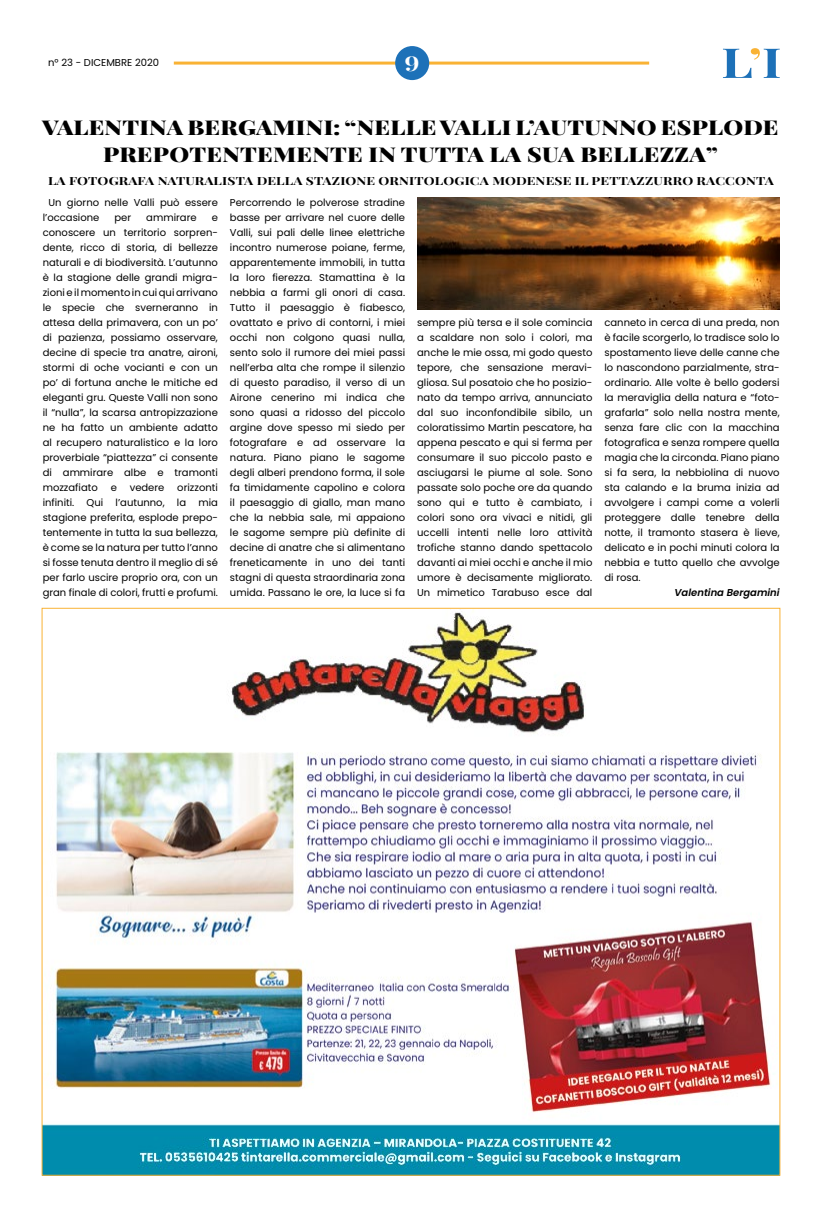
<style>
.page{position:relative;width:823px;height:1219px;background:#fff}
.page>*{position:absolute;margin:0;border:0;box-sizing:border-box;transform-origin:0 0}
.ph-titolo_1piano{font:900 20px/27px "Playfair Display SC";letter-spacing:.01em;color:#000;text-align:center;scale:1.2 1}
.t1{font:700 20px "Playfair Display SC";color:#fff;scale:1.25 1}
.ph-sottotitolo{font:700 11px "Playfair Display SC";letter-spacing:.01em;color:#000;scale:1.25 1}
.ph-testo_articolo{font:10px/15px "Poppins";color:#000;text-align:justify}
.ph-testo_articolo-2{font:italic 600 10px "Poppins";color:#000}
</style>
<div class="page">
<hr style="left:174px;top:62px;width:474px;height:3px;background:#f9b234">
<div style="left:395px;top:46px;width:34px;height:34px;background:#1d71b8;border-radius:50%"></div>
<svg style="left:723px;top:48px;width:56px;height:30px"></svg>
<img style="left:44px;top:610px;width:734px;height:564px">
<img style="left:417px;top:197px;width:362px;height:112px">
<p class="ph-testo_articolo" style="left:48px;top:55px;width:112px">n° 23 - DICEMBRE 2020</p>
<h1 class="t1" style="left:404px;top:51px;width:14px">9</h1>
<p class="ph-titolo_1piano" style="left:42px;top:114px;width:614px">VALENTINA BERGAMINI: “NELLE VALLI L’AUTUNNO ESPLODE<br>PREPOTENTEMENTE IN TUTTA LA SUA BELLEZZA”</p>
<p class="ph-sottotitolo" style="left:48px;top:174px;width:582px">LA FOTOGRAFA NATURALISTA DELLA STAZIONE ORNITOLOGICA MODENESE IL PETTAZZURRO RACCONTA</p>
<p class="ph-testo_articolo" style="left:43px;top:195px;width:177px;text-indent:6px">Un giorno nelle Valli può essere l’occasione</p>
<p class="ph-testo_articolo" style="left:230px;top:195px;width:177px">Percorrendo le polverose stradine basse per arrivare nel cuore delle Valli, sui pali delle linee elettriche incontro numerose poiane, ferme, apparentemente immobili, in tutta la loro fierezza. Stamattina è la nebbia a farmi gli onori di casa.<br>Tutto il paesaggio è fiabesco, ovattato e privo di contorni, i miei occhi non colgono quasi nulla, sento solo il rumore dei miei passi nell’erba alta che rompe il silenzio di questo paradiso, il verso di un Airone cenerino mi indica che sono quasi a ridosso del piccolo argine dove spesso mi siedo per fotografare e ad osservare la natura. Piano piano le sagome degli alberi prendono forma, il sole fa timidamente capolino e colora il paesaggio di giallo, man mano che la nebbia sale, mi appaiono le sagome sempre più definite di decine di anatre che si alimentano freneticamente in uno dei tanti stagni di questa straordinaria zona umida. Passano le ore, la luce si fa</p>
<p class="ph-testo_articolo" style="left:114px;top:210px;width:18px">per</p>
<p class="ph-testo_articolo" style="left:146px;top:210px;width:52px">ammirare</p>
<p class="ph-testo_articolo" style="left:43px;top:210px;width:177px;text-indent:169px">e conoscere un territorio sorpren&shy;dente, ricco di storia, di bellezze naturali e di biodiversità. L’autunno è la stagione delle grandi migra&shy;zioni e il momento in cui qui arrivano le specie che sverneranno in attesa della primavera, con un po’ di pazienza, possiamo osservare, decine di specie tra anatre, aironi, stormi di oche vocianti e con un po’ di fortuna anche le mitiche ed eleganti gru. Queste Valli non sono il “nulla”, la scarsa antropizzazione ne ha fatto un ambiente adatto al recupero naturalistico e la loro proverbiale “piattezza” ci consente di ammirare albe e tramonti mozzafiato</p>
<p class="ph-testo_articolo" style="left:417px;top:315px;width:177px">sempre più tersa e il sole comincia a scaldare non solo i colori, ma anche le mie ossa, mi godo questo tepore, che sensazione meravi&shy;gliosa. Sul posatoio che ho posizio&shy;nato da tempo arriva, annunciato dal suo inconfondibile sibilo, un coloratissimo Martin pescatore, ha appena pescato e qui si ferma per consumare il suo piccolo pasto e asciugarsi le piume al sole. Sono passate solo poche ore da quando sono qui e tutto è cambiato, i colori sono ora vivaci e nitidi, gli uccelli intenti nelle loro attività trofiche stanno dando spettacolo davanti ai miei occhi e anche il mio umore è decisamente migliorato.<br>Un mimetico Tarabuso esce dal</p>
<p class="ph-testo_articolo" style="left:604px;top:315px;width:177px">canneto in cerca di una preda, non è facile scorgerlo, lo tradisce solo lo spostamento lieve delle canne che lo nascondono parzialmente, stra&shy;ordinario. Alle volte è bello godersi la meraviglia della natura e “foto&shy;grafarla” solo nella nostra mente, senza fare clic con la macchina fotografica e senza rompere quella magia che la circonda. Piano piano si fa sera, la nebbiolina di nuovo sta calando e la bruma inizia ad avvolgere i campi come a volerli proteggere dalle tenebre della notte, il tramonto stasera è lieve, delicato e in pochi minuti colora la nebbia e tutto quello che avvolge di rosa.</p>
<p class="ph-testo_articolo" style="left:43px;top:480px;width:177px;text-indent:134px">orizzonti infiniti. Qui l’autunno, la mia stagione preferita, esplode prepo&shy;tentemente in tutta la sua bellezza, è come se la natura per tutto l’anno si fosse tenuta dentro il meglio di sé per farlo uscire proprio ora, con un gran finale di colori, frutti e profumi.</p>
<p class="ph-testo_articolo" style="left:111px;top:480px;width:8px">e</p>
<p class="ph-testo_articolo" style="left:130px;top:480px;width:36px">vedere</p>
<p class="ph-testo_articolo-2" style="left:674px;top:587px;width:107px">Valentina Bergamini</p>
</div>
